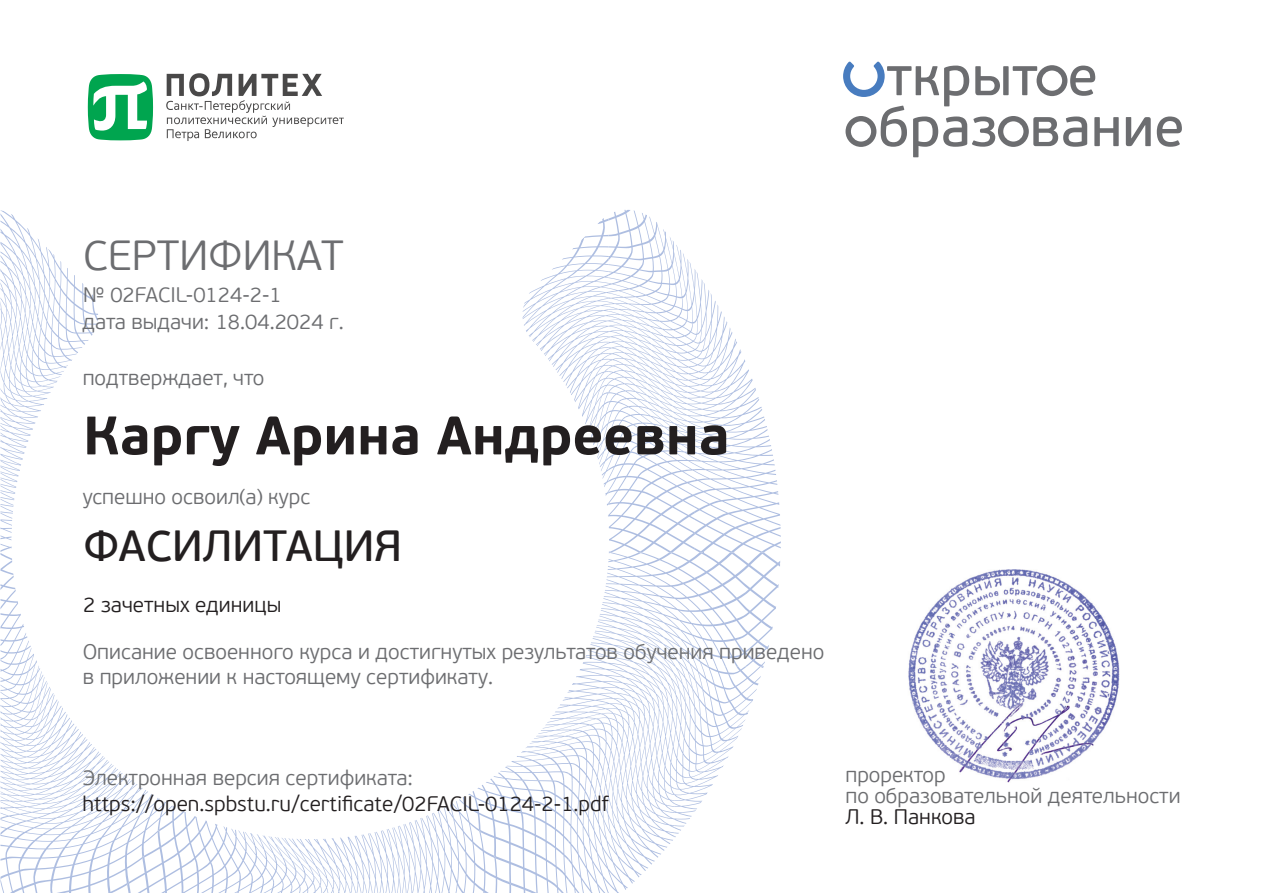
<style>
.page{position:relative;width:1263px;height:893px;background:#fff}
.page>*{position:absolute;margin:0;border:0;box-sizing:border-box;transform-origin:0 0}
.t1{font:700 54px "PF Beau Sans Pro";color:#231f20}
.t2{font:43.5px "PF Beau Sans Pro Bbook";color:#231f20}
.t3{font:300 42px "PF Beau Sans Pro";color:#6c6d70}
.t4{font:300 21px "PF Beau Sans Pro";color:#6c6d70}
.t5{font:300 21px "PF Beau Sans Pro";color:#231f20}
</style>
<div class="page">
<svg style="left:524px;top:210px;width:245px;height:342px"></svg>
<svg style="left:0;top:210px;width:98px;height:342px"></svg>
<svg style="left:0;top:553px;width:160px;height:340px"></svg>
<svg style="left:127px;top:799px;width:336px;height:94px"></svg>
<svg style="left:463px;top:552px;width:317px;height:341px"></svg>
<svg style="left:490px;top:666px;width:274px;height:227px"></svg>
<svg style="left:843px;top:62px;width:276px;height:95px"></svg>
<svg style="left:1126px;top:117px;width:25px;height:29px"></svg>
<svg style="left:1157px;top:116px;width:25px;height:31px"></svg>
<svg style="left:166px;top:73px;width:178px;height:68px"></svg>
<svg style="left:88px;top:74px;width:65px;height:66px"></svg>
<img style="left:908px;top:570px;width:212px;height:213px">
<p class="t3" style="left:83px;top:231px;width:262px">СЕРТИФИКАТ</p>
<p class="t4" style="left:83px;top:282px;width:200px">№ 02FACIL-0124-2-1</p>
<p class="t4" style="left:82px;top:310px;width:263px">дата выдачи: 18.04.2024 г.</p>
<p class="t4" style="left:83px;top:366px;width:183px">подтверждает, что</p>
<p class="t1" style="left:83px;top:402px;width:648px">Каргу Арина Андреевна</p>
<p class="t4" style="left:83px;top:485px;width:229px">успешно освоил(а) курс</p>
<p class="t2" style="left:83px;top:521px;width:320px">ФАСИЛИТАЦИЯ</p>
<p class="t5" style="left:83px;top:593px;width:199px">2 зачетных единицы</p>
<p class="t4" style="left:83px;top:639px;width:743px">Описание освоенного курса и достигнутых результатов обучения приведено</p>
<p class="t4" style="left:83px;top:665px;width:412px">в приложении к настоящему сертификату.</p>
<p class="t4" style="left:83px;top:766px;width:332px">Электронная версия сертификата:</p>
<p class="t5" style="left:82px;top:792px;width:528px">https://open.spbstu.ru/certificate/02FACIL-0124-2-1.pdf</p>
<p class="t4" style="left:845px;top:763px;width:102px">проректор</p>
<p class="t4" style="left:845px;top:784px;width:337px">по образовательной деятельности</p>
<p class="t5" style="left:845px;top:805px;width:132px">Л. В. Панкова</p>
</div>
